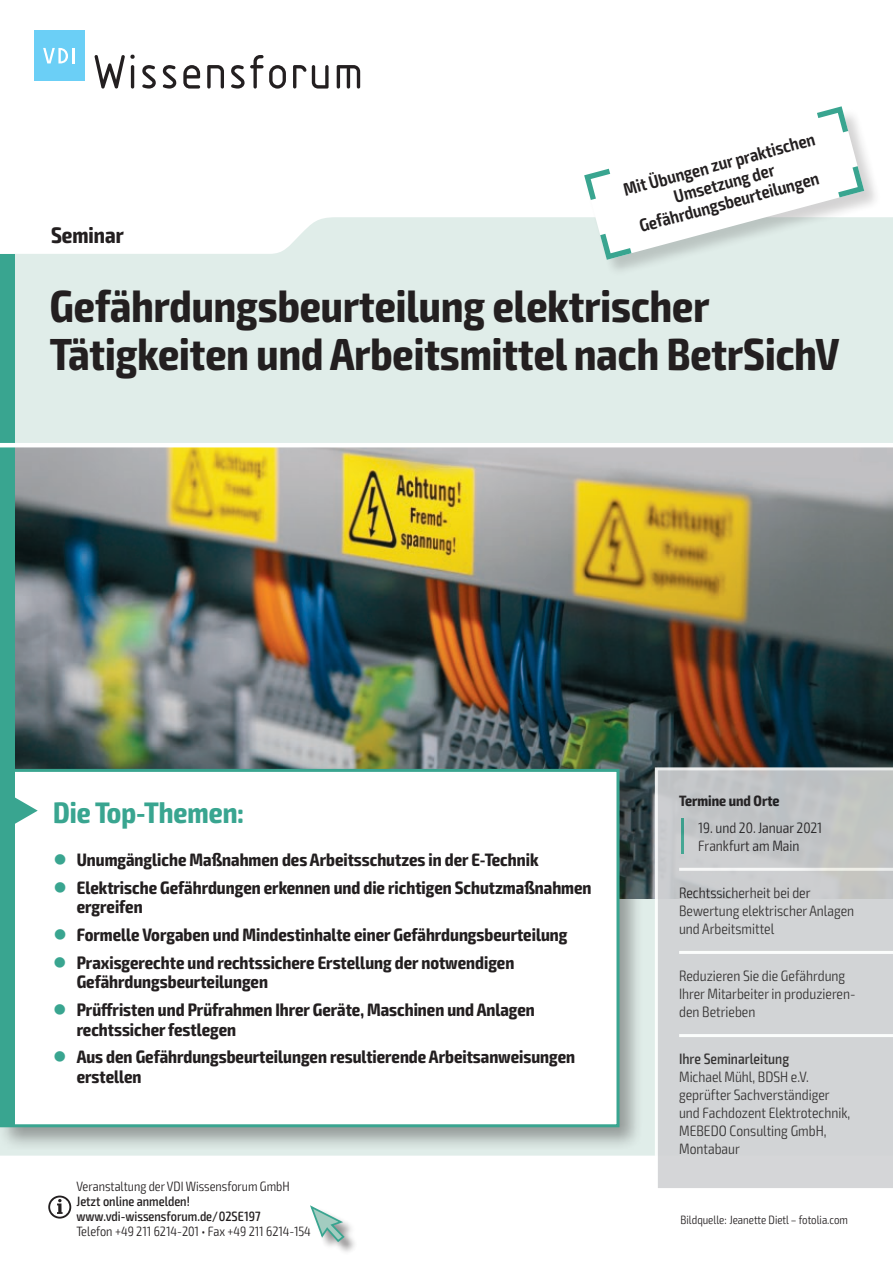
<style>
.page{position:relative;width:893px;height:1263px;background:#fff}
.page>*{position:absolute;margin:0;border:0;box-sizing:border-box;transform-origin:0 0}
.t1{font:700 condensed 45px/48px "Exo 2";color:#231f20}
.t2{font:700 condensed 29.7px "Exo 2";color:#39a590}
.t3{font:700 condensed 22.5px "Exo 2";color:#231f20}
.t4{font:700 condensed 18px/19.5px "Exo 2";color:#231f20}
.t5{font:600 condensed 18px/19.5px "Exo 2";color:#231f20;text-align:center}
.t6{font:300 condensed 15px/18px "Exo 2";color:#231f20}
.t7{font:500 condensed 15px "Exo 2";color:#231f20}
.t8{font:700 condensed 15px "Exo 2";color:#231f20}
.t9{font:300 condensed 13.5px "Exo 2";color:#231f20}
.t10{font:500 condensed 13.5px/15px "Exo 2";color:#231f20}
.t11{font:300 condensed 12px "Exo 2";color:#231f20}
.s1{color:#39a590}
</style>
<div class="page">
<div style="left:0;top:217px;width:893px;height:938px;background:#e0ede9"></div>
<img style="left:14px;top:447px;width:878px;height:451px">
<div style="left:0;top:765px;width:644px;height:387px;background:#231f20;opacity:.4"></div>
<div style="left:2px;top:770px;width:616px;height:356px;background:#fff"></div>
<div style="left:3px;top:772px;width:11px;height:352px;background:#39a590"></div>
<div style="left:0;top:769px;width:619px;height:358px;border:3px solid #39a590"></div>
<svg style="left:14px;top:796px;width:24px;height:29px"></svg>
<div style="left:0;top:254px;width:14px;height:519px;background:#39a590"></div>
<div style="left:311px;top:1206px;width:47px;height:49px;background:#231f20;opacity:.5"></div>
<svg style="left:310px;top:1205px;width:36px;height:38px"></svg>
<hr style="left:0;top:443px;width:893px;height:4px;background:#fff">
<svg style="left:655px;top:767px;width:238px;height:421px;background:#cfd1d2"></svg>
<svg style="left:48px;top:1195px;width:23px;height:23px"></svg>
<svg style="left:94px;top:54px;width:41px;height:35px"></svg>
<svg style="left:142px;top:65px;width:14px;height:24px"></svg>
<svg style="left:163px;top:65px;width:13px;height:24px"></svg>
<svg style="left:183px;top:65px;width:17px;height:24px"></svg>
<svg style="left:207px;top:65px;width:17px;height:24px"></svg>
<svg style="left:231px;top:55px;width:55px;height:34px"></svg>
<svg style="left:293px;top:65px;width:36px;height:24px"></svg>
<svg style="left:337px;top:65px;width:23px;height:24px"></svg>
<div style="left:34px;top:30px;width:50px;height:51px;background:#6bcff6"></div>
<svg style="left:43px;top:48px;width:31px;height:15px"></svg>
<div style="left:585px;top:107px;width:297px;height:170px;background:#231f20;opacity:.2"></div>
<svg style="left:584px;top:106px;width:280px;height:154px"></svg>
<p class="t3" style="left:51px;top:221px;width:74px">Seminar</p>
<p class="t5" style="left:621px;top:181px;width:199px;rotate:-15deg">Mit Übungen zur praktischen<br>Umsetzung der<br>Gefährdungsbeurteilungen</p>
<h1 class="t1" style="left:50px;top:283px;width:791px">Gefährdungsbeurteilung elektrischer<br>Tätigkeiten und Arbeitsmittel nach BetrSichV</h1>
<h2 class="t2" style="left:53px;top:794px;width:192px">Die Top-Themen:</h2>
<p class="t4" style="left:53px;top:850px;width:487px"><span class="s1">●</span> Unumgängliche Maßnahmen des Arbeitsschutzes in der E-Technik</p>
<p class="t4" style="left:77px;top:878px;width:516px;text-indent:-23px"><span class="s1">●</span> Elektrische Gefährdungen erkennen und die richtigen Schutzmaßnahmen ergreifen</p>
<p class="t4" style="left:53px;top:925px;width:516px"><span class="s1">●</span> Formelle Vorgaben und Mindestinhalte einer Gefährdungsbeurteilung</p>
<p class="t4" style="left:77px;top:953px;width:439px;text-indent:-23px"><span class="s1">●</span> Praxisgerechte und rechtssichere Erstellung der notwendigen<br>Gefährdungsbeurteilungen</p>
<p class="t4" style="left:77px;top:1000px;width:460px;text-indent:-23px"><span class="s1">●</span> Prüffristen und Prüfrahmen Ihrer Geräte, Maschinen und Anlagen rechtssicher festlegen</p>
<p class="t4" style="left:77px;top:1048px;width:500px;text-indent:-23px"><span class="s1">●</span> Aus den Gefährdungsbeurteilungen resultierende Arbeitsanweisungen erstellen</p>
<p class="t9" style="left:77px;top:1178px;width:215px">Veranstaltung der VDI Wissensforum GmbH</p>
<p class="t10" style="left:77px;top:1194px;width:186px">Jetzt online anmelden! www.vdi-wissensforum.de/02SE197</p>
<p class="t9" style="left:77px;top:1223px;width:236px">Telefon +49 211 6214-201 • Fax +49 211 6214-154</p>
<p class="t8" style="left:679px;top:792px;width:102px">Termine und Orte</p>
<p class="t6" style="left:698px;top:819px;width:125px">19. und 20. Januar 2021<br>Frankfurt am Main</p>
<p class="t6" style="left:679px;top:884px;width:177px">Rechtssicherheit bei der<br>Bewertung elektrischer Anlagen und Arbeitsmittel</p>
<p class="t6" style="left:679px;top:967px;width:178px">Reduzieren Sie die Gefährdung<br>Ihrer Mitarbeiter in produzieren&shy;den Betrieben</p>
<p class="t7" style="left:679px;top:1050px;width:112px">Ihre Seminarleitung</p>
<p class="t6" style="left:679px;top:1068px;width:173px">Michael Mühl, BDSH e.V. geprüfter Sachverständiger und Fachdozent Elektrotechnik,<br>MEBEDO Consulting GmbH,<br>Montabaur</p>
<p class="t11" style="left:681px;top:1212px;width:169px">Bildquelle: Jeanette Dietl – fotolia.com</p>
</div>
